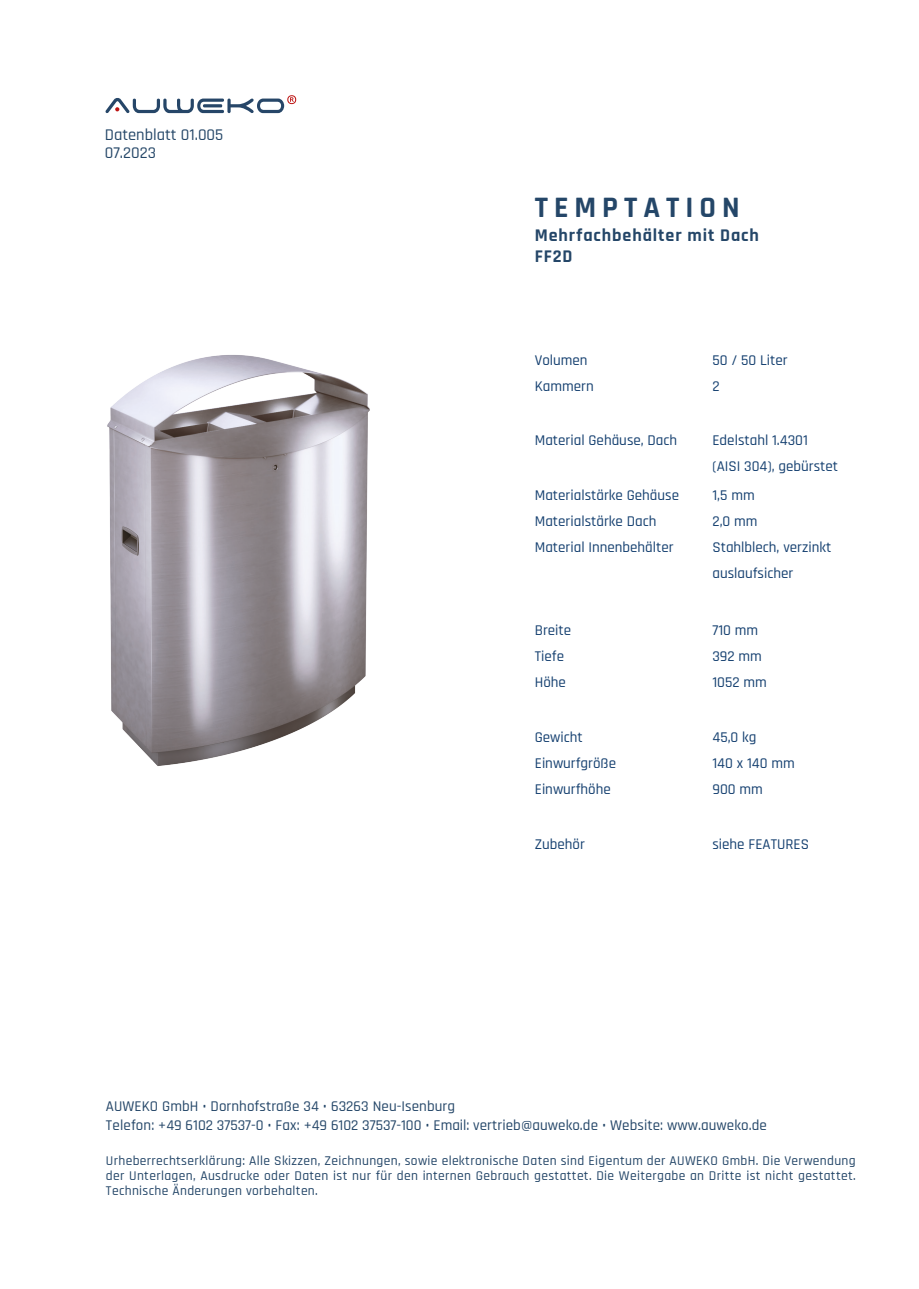
<style>
.page{position:relative;width:919px;height:1289px;background:#fff}
.page>*{position:absolute;margin:0;border:0;box-sizing:border-box;transform-origin:0 0}
.t1{font:700 30px "Rajdhani";letter-spacing:.2em;color:#244668}
.t2{font:700 18px "Rajdhani";letter-spacing:.05em;color:#244668}
.t3{font:500 16.5px "Rajdhani";color:#254768}
.t4{font:500 15px "Rajdhani";color:#154070}
.t5{font:500 15px "Rajdhani";letter-spacing:.005em;color:#244668}
.t6{font:500 13.5px/15px "Rajdhani";letter-spacing:.025em;color:#244668;text-align:justify}
</style>
<div class="page">
<img style="left:107px;top:355px;width:263px;height:411px">
<svg style="left:105px;top:95px;width:191px;height:18px"></svg>
<p class="t3" style="left:105px;top:125px;width:120px">Datenblatt 01.005</p>
<p class="t3" style="left:105px;top:143px;width:53px">07.2023</p>
<p class="t1" style="left:534px;top:189px;width:206px">TEMPTATION</p>
<p class="t2" style="left:534px;top:224px;width:226px">Mehrfachbehälter mit Dach</p>
<p class="t2" style="left:534px;top:245px;width:39px">FF2D</p>
<p class="t4" style="left:534px;top:351px;width:54px">Volumen</p>
<p class="t4" style="left:712px;top:351px;width:77px">50 / 50 Liter</p>
<p class="t4" style="left:534px;top:377px;width:60px">Kammern</p>
<p class="t4" style="left:712px;top:377px;width:9px">2</p>
<p class="t4" style="left:534px;top:431px;width:144px">Material Gehäuse, Dach</p>
<p class="t4" style="left:712px;top:431px;width:97px">Edelstahl 1.4301</p>
<p class="t4" style="left:712px;top:457px;width:127px">(AISI 304), gebürstet</p>
<p class="t4" style="left:534px;top:486px;width:146px">Materialstärke Gehäuse</p>
<p class="t4" style="left:712px;top:486px;width:44px">1,5 mm</p>
<p class="t4" style="left:534px;top:512px;width:123px">Materialstärke Dach</p>
<p class="t4" style="left:712px;top:512px;width:47px">2,0 mm</p>
<p class="t4" style="left:534px;top:538px;width:140px">Material Innenbehälter</p>
<p class="t4" style="left:712px;top:538px;width:120px">Stahlblech, verzinkt</p>
<p class="t4" style="left:712px;top:564px;width:82px">auslaufsicher</p>
<p class="t4" style="left:534px;top:622px;width:38px">Breite</p>
<p class="t4" style="left:712px;top:622px;width:47px">710 mm</p>
<p class="t4" style="left:534px;top:647px;width:31px">Tiefe</p>
<p class="t4" style="left:712px;top:647px;width:51px">392 mm</p>
<p class="t4" style="left:534px;top:673px;width:33px">Höhe</p>
<p class="t4" style="left:712px;top:673px;width:56px">1052 mm</p>
<p class="t4" style="left:534px;top:728px;width:50px">Gewicht</p>
<p class="t4" style="left:712px;top:728px;width:46px">45,0 kg</p>
<p class="t4" style="left:534px;top:754px;width:83px">Einwurfgröße</p>
<p class="t4" style="left:712px;top:754px;width:84px">140 x 140 mm</p>
<p class="t4" style="left:534px;top:780px;width:78px">Einwurfhöhe</p>
<p class="t4" style="left:712px;top:780px;width:52px">900 mm</p>
<p class="t4" style="left:534px;top:835px;width:52px">Zubehör</p>
<p class="t4" style="left:712px;top:835px;width:98px">siehe FEATURES</p>
<p class="t5" style="left:106px;top:1097px;width:350px">AUWEKO GmbH • Dornhofstraße 34 • 63263 Neu-Isenburg</p>
<p class="t5" style="left:106px;top:1116px;width:662px">Telefon: +49 6102 37537-0 • Fax: +49 6102 37537-100 • Email: vertrieb@auweko.de • Website: www.auweko.de</p>
<p class="t6" style="left:106px;top:1153px;width:751px">Urheberrechtserklärung: Alle Skizzen, Zeichnungen, sowie elektronische Daten sind Eigentum der AUWEKO GmbH. Die Verwendung der Unterlagen, Ausdrucke oder Daten ist nur für den internen Gebrauch gestattet. Die Weitergabe an Dritte ist nicht gestattet.<br>Technische Änderungen vorbehalten.</p>
</div>
